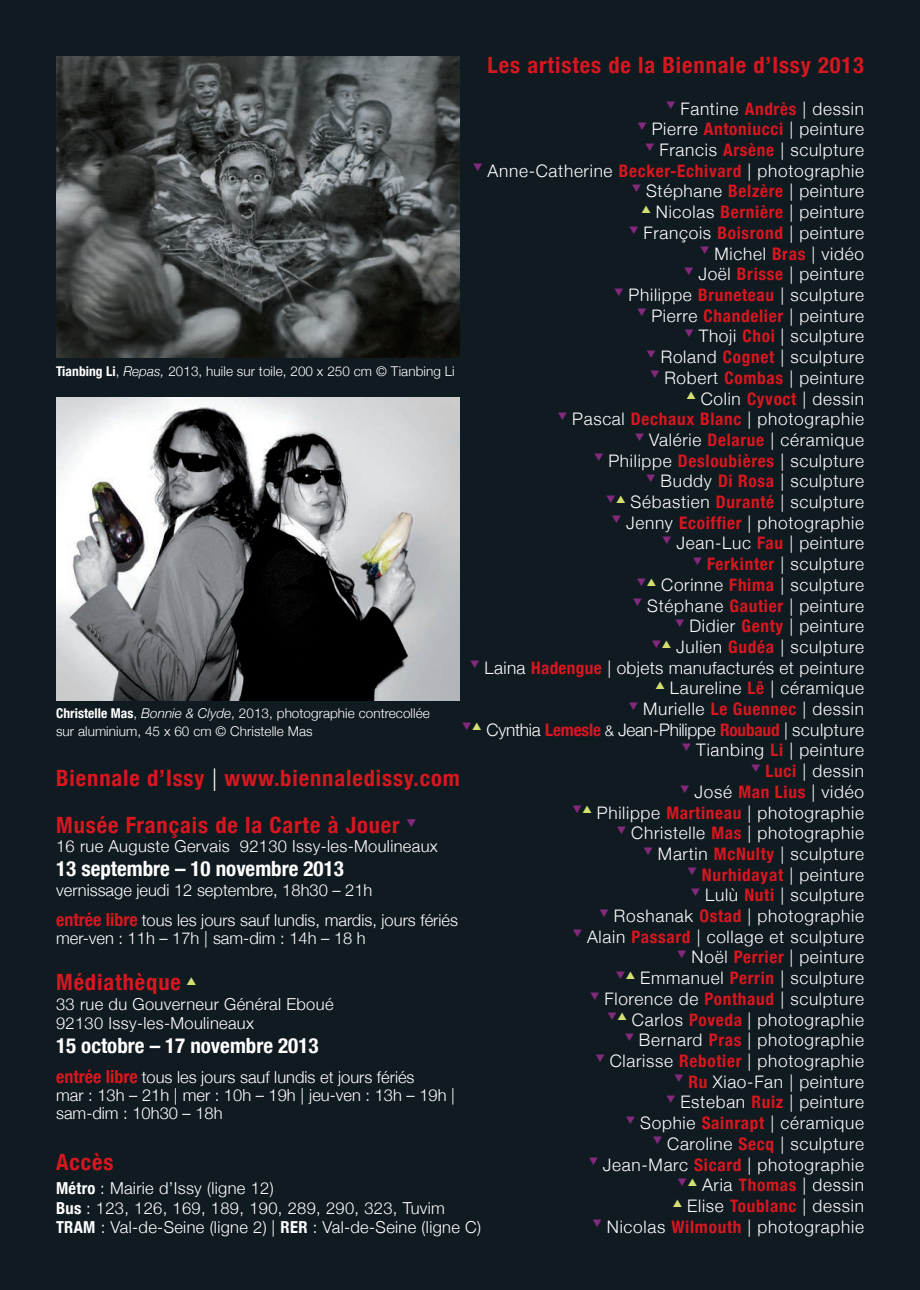
<style>
.page{position:relative;width:920px;height:1290px;background:#fff}
.page>*{position:absolute;margin:0;border:0;box-sizing:border-box;transform-origin:0 0}
.t1{font:700 condensed 22.5px/46.5px "Helvetica Neue";letter-spacing:.04em;color:#d7171f}
.t2{font:700 condensed 21px "Helvetica Neue";color:#fff}
.t3{font:300 17.25px/20.7px "Helvetica Neue";letter-spacing:.04em;color:#fff;text-align:right}
.t4{font:300 17.25px/20.7px "Helvetica Neue";letter-spacing:.02em;color:#fff;text-align:right}
.t5{font:300 17.25px "Helvetica Neue";letter-spacing:-.015em;color:#fff}
.t6{font:700 condensed 17.25px "Helvetica Neue";letter-spacing:.04em;color:#d7171f}
.t7{font:300 16.5px/18px "Helvetica Neue";color:#fff}
.t8{font:300 16.5px/19.5px "Helvetica Neue";letter-spacing:.02em;color:#fff}
.t9{font:300 13.5px/18px "Helvetica Neue";letter-spacing:.005em;color:#fff}
.s1{font-weight:700;font-stretch:condensed;color:#d7171f}
.s2{font-size:15px}
.s3{font-weight:300;font-stretch:normal;color:#fff}
.s4{font-weight:700;font-stretch:condensed}
.s5{font-style:italic}
.s6{font-weight:700;font-stretch:condensed;font-size:18px;color:#d7171f}
</style>
<div class="page">
<div style="left:1px;top:0;width:919px;height:1290px;background:#101a21"></div>
<img style="left:56px;top:397px;width:404px;height:303px">
<img style="left:56px;top:56px;width:404px;height:302px">
<h1 class="t1" style="left:488px;top:42px;width:378px">Les artistes de la Biennale d’Issy 2013</h1>
<p class="t3" style="left:666px;top:98px;width:200px"><sup>❑</sup> Fantine <span class="s1">Andrès</span> | dessin</p>
<p class="t3" style="left:637px;top:119px;width:228px"><sup>❑</sup> Pierre <span class="s1">Antoniucci</span> | peinture</p>
<p class="t3" style="left:645px;top:139px;width:221px"><sup>❑</sup> Francis <span class="s1">Arsène</span> | sculpture</p>
<p class="t3" style="left:473px;top:160px;width:392px"><sup>❑</sup> Anne-Catherine <span class="s1">Becker-Echivard</span> | photographie</p>
<p class="t3" style="left:631px;top:181px;width:234px"><sup>❑</sup> Stéphane <span class="s1">Belzère</span> | peinture<br>Nicolas <span class="s1">Bernière</span> | peinture</p>
<p class="t3" style="left:629px;top:222px;width:237px"><sup>❑</sup> François <span class="s1">Boisrond</span> | peinture</p>
<p class="t3" style="left:700px;top:243px;width:166px"><sup>❑</sup> Michel <span class="s1">Bras</span> | vidéo</p>
<p class="t3" style="left:684px;top:263px;width:182px"><sup>❑</sup> Joël <span class="s1">Brisse</span> | peinture</p>
<p class="t3" style="left:614px;top:284px;width:251px"><sup>❑</sup> Philippe <span class="s1">Bruneteau</span> | sculpture</p>
<p class="t3" style="left:637px;top:305px;width:229px"><sup>❑</sup> Pierre <span class="s1">Chandelier</span> | peinture</p>
<p class="t3" style="left:684px;top:326px;width:181px"><sup>❑</sup> Thoji <span class="s1">Choi</span> | sculpture</p>
<p class="t3" style="left:646px;top:346px;width:219px"><sup>❑</sup> Roland <span class="s1">Cognet</span> | sculpture</p>
<p class="t3" style="left:650px;top:367px;width:216px"><sup>❑</sup> Robert <span class="s1">Combas</span> | peinture<br>Colin <span class="s1">Cyvoct</span> | dessin</p>
<p class="t3" style="left:557px;top:408px;width:308px"><sup>❑</sup> Pascal <span class="s1">Dechaux Blanc</span> | photographie</p>
<p class="t3" style="left:635px;top:429px;width:231px"><sup>❑</sup> Valérie <span class="s1">Delarue</span> | céramique</p>
<p class="t3" style="left:594px;top:450px;width:272px"><sup>❑</sup> Philippe <span class="s1">Desloubières</span> | sculpture</p>
<p class="t3" style="left:646px;top:470px;width:220px"><sup>❑</sup> Buddy <span class="s1">Di Rosa</span> | sculpture</p>
<p class="t3" style="left:606px;top:491px;width:260px"><sup>❑</sup> Sébastien <span class="s1">Duranté</span> | sculpture</p>
<p class="t3" style="left:611px;top:512px;width:254px"><sup>❑</sup> Jenny <span class="s1">Ecoiffier</span> | photographie</p>
<p class="t3" style="left:662px;top:533px;width:204px"><sup>❑</sup> Jean-Luc <span class="s1">Fau</span> | peinture</p>
<p class="t3" style="left:692px;top:553px;width:173px"><sup>❑</sup> <span class="s1">Ferkinter</span> | sculpture</p>
<p class="t3" style="left:636px;top:574px;width:229px"><sup>❑</sup> Corinne <span class="s1">Fhima</span> | sculpture</p>
<p class="t3" style="left:633px;top:595px;width:233px"><sup>❑</sup> Stéphane <span class="s1">Gautier</span> | peinture</p>
<p class="t3" style="left:675px;top:615px;width:191px"><sup>❑</sup> Didier <span class="s1">Genty</span> | peinture</p>
<p class="t3" style="left:651px;top:636px;width:214px"><sup>❑</sup> Julien <span class="s1">Gudéa</span> | sculpture</p>
<p class="t4" style="left:470px;top:657px;width:395px"><sup>❑</sup> Laina <span class="s1">Hadengue</span> | objets manufacturés et peinture<br>Laureline <span class="s1">Lê</span> | céramique</p>
<p class="t3" style="left:628px;top:698px;width:237px"><sup>❑</sup> Murielle <span class="s1">Le Guennec</span> | dessin</p>
<p class="t5" style="left:462px;top:719px;width:404px"><sup>❑</sup> Cynthia <span class="s1">Lemesle</span> <span class="s2">&amp;</span> Jean-Philippe <span class="s1">Roubaud</span> | sculpture</p>
<p class="t3" style="left:681px;top:740px;width:184px"><sup>❑</sup> Tianbing <span class="s1">Li</span> | peinture</p>
<p class="t3" style="left:751px;top:760px;width:114px"><sup>❑</sup> <span class="s1">Luci</span> | dessin</p>
<p class="t3" style="left:680px;top:781px;width:185px"><sup>❑</sup> José <span class="s1">Man Lius</span> | vidéo</p>
<p class="t3" style="left:572px;top:802px;width:293px"><sup>❑</sup> Philippe <span class="s1">Martineau</span> | photographie</p>
<p class="t3" style="left:617px;top:822px;width:249px"><sup>❑</sup> Christelle <span class="s1">Mas</span> | photographie</p>
<p class="t3" style="left:643px;top:843px;width:222px"><sup>❑</sup> Martin <span class="s1">McNulty</span> | sculpture</p>
<p class="t6" style="left:687px;top:864px;width:178px"><sup>❑</sup> Nurhidayat <span class="s3">| peinture</span></p>
<p class="t3" style="left:690px;top:884px;width:175px"><sup>❑</sup> Lulù <span class="s1">Nuti</span> | sculpture</p>
<p class="t3" style="left:599px;top:905px;width:266px"><sup>❑</sup> Roshanak <span class="s1">Ostad</span> | photographie</p>
<p class="t3" style="left:572px;top:926px;width:293px"><sup>❑</sup> Alain <span class="s1">Passard</span> | collage et sculpture</p>
<p class="t3" style="left:677px;top:947px;width:188px"><sup>❑</sup> Noël <span class="s1">Perrier</span> | peinture</p>
<p class="t3" style="left:615px;top:967px;width:250px"><sup>❑</sup> Emmanuel <span class="s1">Perrin</span> | sculpture</p>
<p class="t3" style="left:590px;top:988px;width:276px"><sup>❑</sup> Florence de <span class="s1">Ponthaud</span> | sculpture</p>
<p class="t3" style="left:607px;top:1009px;width:258px"><sup>❑</sup> Carlos <span class="s1">Poveda</span> | photographie</p>
<p class="t3" style="left:624px;top:1029px;width:241px"><sup>❑</sup> Bernard <span class="s1">Pras</span> | photographie</p>
<p class="t3" style="left:595px;top:1050px;width:270px"><sup>❑</sup> Clarisse <span class="s1">Rebotier</span> | photographie</p>
<p class="t3" style="left:674px;top:1071px;width:192px"><sup>❑</sup> <span class="s1">Ru</span> Xiao-Fan | peinture</p>
<p class="t3" style="left:666px;top:1091px;width:200px"><sup>❑</sup> Esteban <span class="s1">Ruiz</span> | peinture</p>
<p class="t3" style="left:626px;top:1112px;width:240px"><sup>❑</sup> Sophie <span class="s1">Sainrapt</span> | céramique</p>
<p class="t3" style="left:652px;top:1133px;width:213px"><sup>❑</sup> Caroline <span class="s1">Secq</span> | sculpture</p>
<p class="t3" style="left:588px;top:1154px;width:277px"><sup>❑</sup> Jean-Marc <span class="s1">Sicard</span> | photographie</p>
<p class="t3" style="left:677px;top:1174px;width:188px;text-align:center"><sup>❑</sup> Aria <span class="s1">Thomas</span> | dessin<br>Elise <span class="s1">Toublanc</span> | dessin</p>
<p class="t3" style="left:592px;top:1216px;width:273px"><sup>❑</sup> Nicolas <span class="s1">Wilmouth</span> | photographie</p>
<p class="t9" style="left:56px;top:362px;width:400px"><span class="s4">Tianbing Li</span>, <span class="s5">Repas,</span> 2013, huile sur toile, 200 x 250 cm © Tianbing Li</p>
<p class="t9" style="left:56px;top:704px;width:375px"><span class="s4">Christelle Mas</span>, <span class="s5">Bonnie &amp; Clyde</span>, 2013, photographie contrecollée sur aluminium, 45 x 60 cm © Christelle Mas</p>
<h1 class="t1" style="left:56px;top:755px;width:405px">Biennale d’Issy <span class="s3">|</span> www.biennaledissy.com<br>Musée Français de la Carte à Jouer <sup>❑</sup></h1>
<p class="t8" style="left:56px;top:836px;width:383px">16 rue Auguste Gervais 92130 Issy-les-Moulineaux</p>
<p class="t2" style="left:56px;top:856px;width:289px">13 septembre – 10 novembre 2013</p>
<p class="t7" style="left:56px;top:874px;width:403px;line-height:30px">vernissage jeudi 12 septembre, 18h30 – 21h<br><span class="s6">entrée libre</span> tous les jours sauf lundis, mardis, jours fériés</p>
<p class="t7" style="left:56px;top:928px;width:311px">mer-ven : 11h – 17h | sam-dim : 14h – 18 h</p>
<h1 class="t1" style="left:56px;top:959px;width:126px">Médiathèque</h1>
<p class="t8" style="left:56px;top:994px;width:279px">33 rue du Gouverneur Général Eboué<br>92130 Issy-les-Moulineaux</p>
<p class="t2" style="left:56px;top:1033px;width:264px">15 octobre – 17 novembre 2013</p>
<p class="t7" style="left:56px;top:1068px;width:400px"><span class="s6">entrée libre</span> tous les jours sauf lundis et jours fériés<br>mar : 13h – 21h | mer : 10h – 19h | jeu-ven : 13h – 19h | sam-dim : 10h30 – 18h</p>
<h1 class="t1" style="left:56px;top:1139px;width:59px">Accès</h1>
<p class="t8" style="left:56px;top:1178px;width:427px"><span class="s4">Métro</span> : Mairie d’Issy (ligne 12)<br><span class="s4">Bus</span> : 123, 126, 169, 189, 190, 289, 290, 323, Tuvim<br><span class="s4">TRAM</span> : Val-de-Seine (ligne 2) | <span class="s4">RER</span> : Val-de-Seine (ligne C)</p>
</div>
